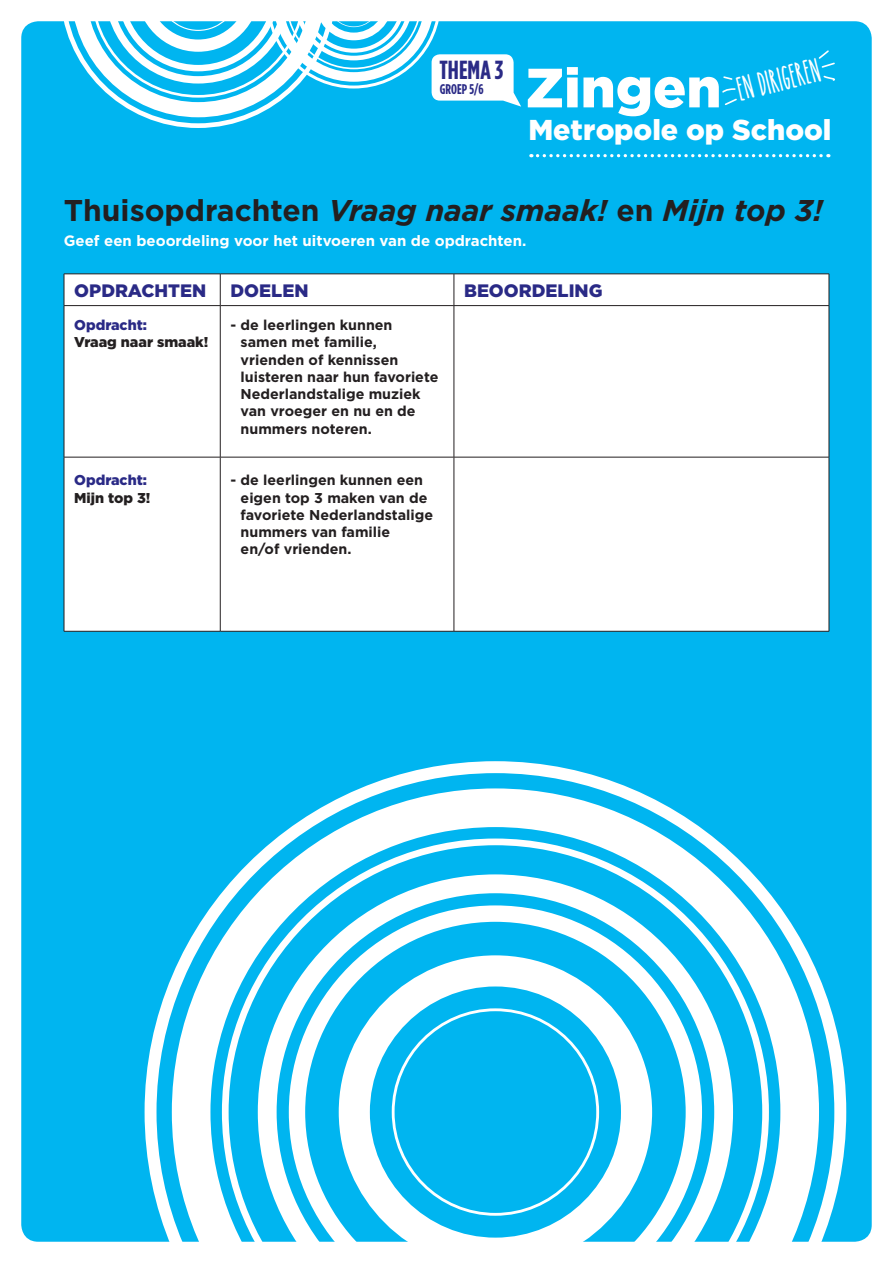
<style>
.page{position:relative;width:893px;height:1263px;background:#fff}
.page>*{position:absolute;margin:0;border:0;box-sizing:border-box;transform-origin:0 0}
.t1{font:900 55.2px "Gotham";color:#fff}
.t2{font:italic 700 30px "Gotham";color:#231f20}
.t3{font:900 28.65px "Gotham";color:#fff}
.t4{font:700 26.1px "Gotham Condensed";color:#2a2a86}
.t5{font:23.1px "The Skinnybold";color:#fff;scale:.96 1}
.t6{font:900 18px "Gotham";color:#2a2a86}
.t7{font:700 15px "Gotham";color:#fff}
.t8{font:700 14.25px/17.2px "Gotham";color:#231f20}
.t9{font:900 14.25px/17.2px "Gotham";color:#231f20}
.t10{font:900 14.25px/17.2px "Gotham";color:#2a2a86}
.t11{font:700 14.1px "Gotham Condensed";color:#2a2a86}
.s1{font-style:normal}
.s2{color:#2a2a86}
.s3{color:#231f20}
</style>
<div class="page">
<div style="left:21px;top:21px;width:851px;height:1221px;background:#00b5f0;border-radius:17px"></div>
<div style="left:65px;top:275px;width:764px;height:356px;background:#fff"></div>
<hr style="left:64px;top:274px;width:156px;height:1px;background:#231f20">
<hr style="left:64px;top:274px;width:1px;height:31px;background:#231f20">
<hr style="left:220px;top:274px;width:234px;height:1px;background:#231f20">
<hr style="left:220px;top:274px;width:1px;height:31px;background:#231f20">
<hr style="left:454px;top:274px;width:375px;height:1px;background:#231f20">
<hr style="left:454px;top:274px;width:1px;height:31px;background:#231f20">
<hr style="left:829px;top:274px;width:1px;height:31px;background:#231f20">
<hr style="left:64px;top:305px;width:156px;height:1px;background:#231f20">
<hr style="left:64px;top:306px;width:1px;height:151px;background:#231f20">
<hr style="left:220px;top:305px;width:234px;height:1px;background:#231f20">
<hr style="left:220px;top:306px;width:1px;height:151px;background:#231f20">
<hr style="left:454px;top:305px;width:375px;height:1px;background:#231f20">
<hr style="left:454px;top:306px;width:1px;height:151px;background:#231f20">
<hr style="left:829px;top:306px;width:1px;height:151px;background:#231f20">
<hr style="left:64px;top:457px;width:156px;height:1px;background:#231f20">
<hr style="left:64px;top:457px;width:1px;height:174px;background:#231f20">
<hr style="left:220px;top:457px;width:234px;height:1px;background:#231f20">
<hr style="left:220px;top:457px;width:1px;height:174px;background:#231f20">
<hr style="left:454px;top:457px;width:375px;height:1px;background:#231f20">
<hr style="left:454px;top:457px;width:1px;height:174px;background:#231f20">
<hr style="left:829px;top:457px;width:1px;height:174px;background:#231f20">
<hr style="left:64px;top:631px;width:156px;height:1px;background:#231f20">
<hr style="left:220px;top:631px;width:234px;height:1px;background:#231f20">
<hr style="left:454px;top:631px;width:375px;height:1px;background:#231f20">
<svg style="left:145px;top:761px;width:701px;height:481px"></svg>
<svg style="left:60px;top:21px;width:381px;height:107px"></svg>
<div style="left:432px;top:54px;width:82px;height:47px;background:#fff;border-radius:8px"></div>
<svg style="left:531px;top:154px;width:298px;height:3px"></svg>
<svg style="left:723px;top:76px;width:10px;height:4px"></svg>
<svg style="left:722px;top:88px;width:15px;height:18px"></svg>
<svg style="left:818px;top:50px;width:17px;height:31px"></svg>
<p class="t4" style="left:439px;top:55px;width:66px">THEMA 3</p>
<p class="t11" style="left:440px;top:81px;width:45px">GROEP 5/6</p>
<p class="t5" style="left:736px;top:77px;width:90px;rotate:-14deg">EN DIRIGEREN</p>
<p class="t1" style="left:526px;top:56px;width:197px">Zingen</p>
<p class="t3" style="left:528px;top:113px;width:305px">Metropole op School</p>
<p class="t2" style="left:64px;top:193px;width:761px"><span class="s1">Thuisopdrachten</span> Vraag naar smaak! <span class="s1">en</span> Mijn top 3!</p>
<p class="t7" style="left:64px;top:232px;width:464px">Geef een beoordeling voor het uitvoeren van de opdrachten.</p>
<p class="t6" style="left:74px;top:280px;width:133px">OPDRACHTEN</p>
<p class="t6" style="left:231px;top:280px;width:79px">DOELEN</p>
<p class="t6" style="left:464px;top:280px;width:140px">BEOORDELING</p>
<p class="t9" style="left:74px;top:316px;width:136px"><span class="s2">Opdracht:<br></span>Vraag naar smaak!</p>
<p class="t8" style="left:241px;top:316px;width:199px;text-indent:-10px">- de leerlingen kunnen samen met familie, vrienden of kennissen luisteren naar hun favoriete<br>Nederlandstalige muziek van vroeger en nu en de nummers noteren.</p>
<p class="t10" style="left:74px;top:471px;width:78px">Opdracht:<br><span class="s3">Mijn top 3!</span></p>
<p class="t8" style="left:241px;top:471px;width:194px;text-indent:-10px">- de leerlingen kunnen een eigen top 3 maken van de favoriete Nederlandstalige nummers van familie<br>en/of vrienden.</p>
</div>
